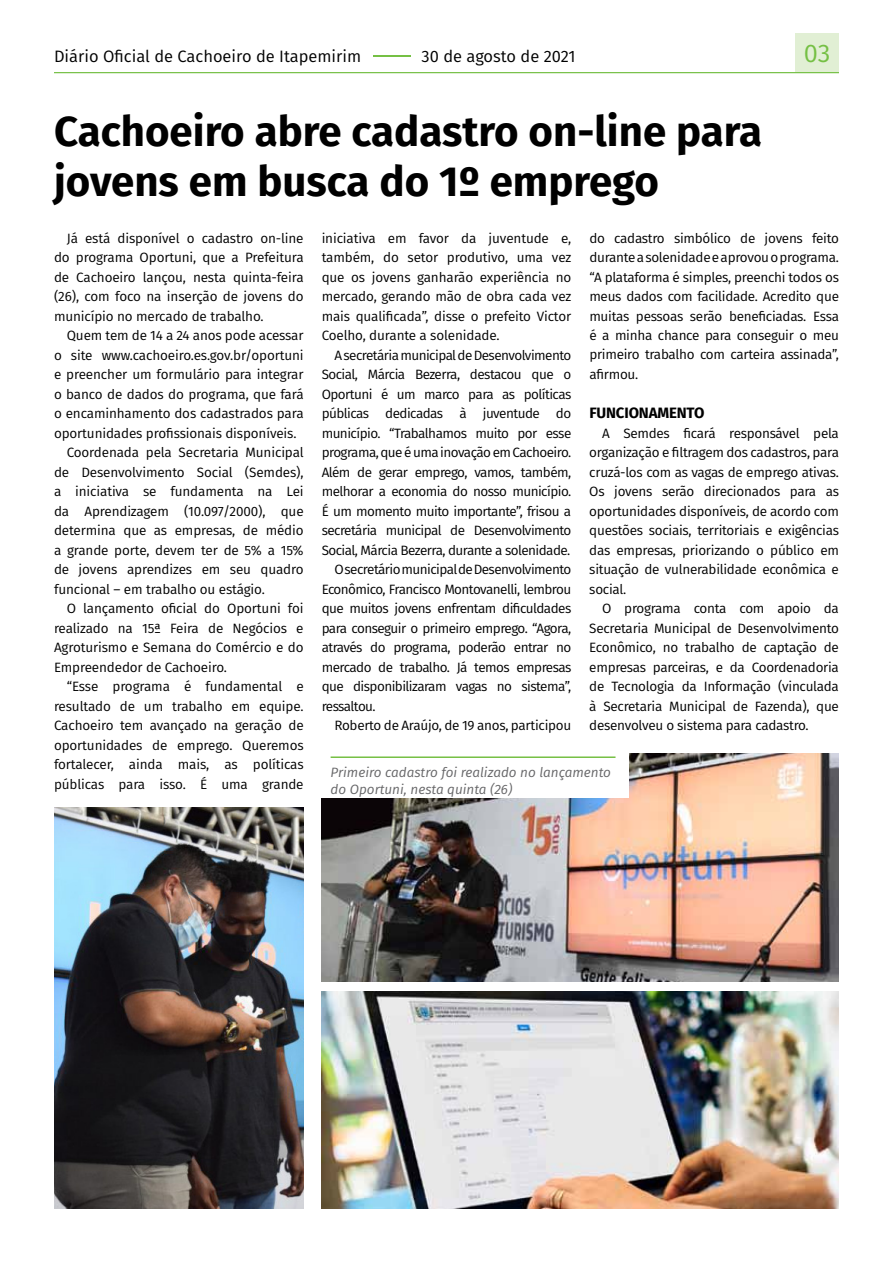
<style>
.page{position:relative;width:893px;height:1263px;background:#fff}
.page>*{position:absolute;margin:0;border:0;box-sizing:border-box;transform-origin:0 0}
.t1{font:700 42px/50.4px "Fira Sans";color:#000}
.t2{font:25.5px "Fira Sans";color:#75c044}
.t3{font:16.5px "Fira Sans";color:#000}
.t4{font:700 15px "Fira Sans";letter-spacing:-.01em;color:#000}
.t5{font:13.5px/19.5px "Fira Sans";letter-spacing:-.02em;color:#000;text-align:justify}
.t6{font:13.5px "Fira Sans";letter-spacing:-.04em;color:#000}
.t7{font:italic 13.5px/16.6px "Fira Sans";color:#666668}
.t8{font:13.5px "Fira Sans";letter-spacing:-.05em;color:#000}
.s1{color:#75c044}
</style>
<div class="page">
<div style="left:795px;top:33px;width:44px;height:40px;background:#e1efd4"></div>
<hr style="left:54px;top:72px;width:785px;height:1px;background:#75c044">
<img style="left:322px;top:754px;width:517px;height:227px">
<img style="left:322px;top:992px;width:517px;height:217px">
<img style="left:54px;top:808px;width:250px;height:401px">
<div style="left:316px;top:743px;width:312px;height:54px;background:#fff"></div>
<hr style="left:331px;top:756px;width:284px;height:2px;background:#75c044">
<p class="t3" style="left:54px;top:43px;width:523px">Diário Oficial de Cachoeiro de Itapemirim <span class="s1">–</span>30 de agosto de 2021</p>
<h2 class="t2" style="left:804px;top:34px;width:28px">03</h2>
<h1 class="t1" style="left:54px;top:103px;width:710px">Cachoeiro abre cadastro on-line para jovens em busca do 1º emprego</h1>
<p class="t5" style="left:54px;top:228px;width:251px;text-indent:13px">Já está disponível o cadastro on-line do programa Oportuni, que a Prefeitura de Cachoeiro lançou, nesta quinta-feira (26), com foco na inserção de jovens do município no mercado de trabalho.</p>
<p class="t5" style="left:67px;top:325px;width:238px">Quem tem de 14 a 24 anos pode acessar</p>
<p class="t5" style="left:54px;top:345px;width:251px">o site www.cachoeiro.es.gov.br/oportuni</p>
<p class="t5" style="left:54px;top:364px;width:251px">e preencher um formulário para integrar</p>
<p class="t5" style="left:54px;top:384px;width:251px">o banco de dados do programa, que fará</p>
<p class="t5" style="left:54px;top:403px;width:251px">o encaminhamento dos cadastrados para</p>
<p class="t5" style="left:54px;top:423px;width:244px">oportunidades profissionais disponíveis.</p>
<p class="t5" style="left:67px;top:442px;width:238px">Coordenada pela Secretaria Municipal</p>
<p class="t5" style="left:54px;top:462px;width:251px">de Desenvolvimento Social (Semdes),</p>
<p class="t5" style="left:54px;top:481px;width:251px">a iniciativa se fundamenta na Lei</p>
<p class="t5" style="left:54px;top:501px;width:251px">da Aprendizagem (10.097/2000), que</p>
<p class="t5" style="left:54px;top:520px;width:251px">determina que as empresas, de médio</p>
<p class="t5" style="left:54px;top:540px;width:251px">a grande porte, devem ter de 5% a 15%</p>
<p class="t5" style="left:54px;top:559px;width:251px">de jovens aprendizes em seu quadro</p>
<p class="t5" style="left:54px;top:579px;width:212px">funcional – em trabalho ou estágio.</p>
<p class="t5" style="left:67px;top:598px;width:238px">O lançamento oficial do Oportuni foi</p>
<p class="t5" style="left:54px;top:618px;width:251px">realizado na 15ª Feira de Negócios e</p>
<p class="t5" style="left:54px;top:637px;width:251px">Agroturismo e Semana do Comércio e do</p>
<p class="t5" style="left:54px;top:657px;width:175px">Empreendedor de Cachoeiro.</p>
<p class="t5" style="left:67px;top:676px;width:238px">“Esse programa é fundamental e</p>
<p class="t5" style="left:54px;top:696px;width:251px">resultado de um trabalho em equipe.</p>
<p class="t5" style="left:54px;top:715px;width:251px">Cachoeiro tem avançado na geração de</p>
<p class="t5" style="left:54px;top:735px;width:251px">oportunidades de emprego. Queremos</p>
<p class="t5" style="left:54px;top:754px;width:251px">fortalecer, ainda mais, as políticas</p>
<p class="t5" style="left:54px;top:774px;width:251px">públicas para isso. É uma grande</p>
<p class="t5" style="left:322px;top:228px;width:251px">iniciativa em favor da juventude e, também, do setor produtivo, uma vez que os jovens ganharão experiência no mercado, gerando mão de obra cada vez mais qualificada”, disse o prefeito Victor Coelho, durante a solenidade.</p>
<p class="t6" style="left:334px;top:345px;width:238px">A secretária municipal de Desenvolvimento</p>
<p class="t6" style="left:322px;top:364px;width:251px">Social, Márcia Bezerra, destacou que o</p>
<p class="t6" style="left:322px;top:384px;width:251px">Oportuni é um marco para as políticas</p>
<p class="t6" style="left:322px;top:403px;width:251px">públicas dedicadas à juventude do</p>
<p class="t6" style="left:322px;top:423px;width:251px">município. “Trabalhamos muito por esse</p>
<p class="t6" style="left:322px;top:442px;width:251px">programa, que é uma inovação em Cachoeiro.</p>
<p class="t6" style="left:322px;top:462px;width:251px">Além de gerar emprego, vamos, também,</p>
<p class="t6" style="left:322px;top:481px;width:251px">melhorar a economia do nosso município.</p>
<p class="t6" style="left:322px;top:501px;width:251px">É um momento muito importante”, frisou a</p>
<p class="t6" style="left:322px;top:520px;width:251px">secretária municipal de Desenvolvimento</p>
<p class="t6" style="left:322px;top:540px;width:250px">Social, Márcia Bezerra, durante a solenidade.</p>
<p class="t6" style="left:334px;top:559px;width:238px">O secretário municipal de Desenvolvimento</p>
<p class="t6" style="left:322px;top:579px;width:251px">Econômico, Francisco Montovanelli, lembrou</p>
<p class="t6" style="left:322px;top:598px;width:251px">que muitos jovens enfrentam dificuldades</p>
<p class="t6" style="left:322px;top:618px;width:251px">para conseguir o primeiro emprego. “Agora,</p>
<p class="t6" style="left:322px;top:637px;width:251px">através do programa, poderão entrar no</p>
<p class="t6" style="left:322px;top:657px;width:251px">mercado de trabalho. Já temos empresas</p>
<p class="t6" style="left:322px;top:676px;width:251px">que disponibilizaram vagas no sistema”,</p>
<p class="t8" style="left:322px;top:696px;width:56px">ressaltou.</p>
<p class="t5" style="left:334px;top:715px;width:238px">Roberto de Araújo, de 19 anos, participou</p>
<p class="t5" style="left:589px;top:228px;width:251px">do cadastro simbólico de jovens feito durante a solenidade e aprovou o programa. “A plataforma é simples, preenchi todos os meus dados com facilidade. Acredito que muitas pessoas serão beneficiadas. Essa é a minha chance para conseguir o meu primeiro trabalho com carteira assinada”, afirmou.</p>
<p class="t4" style="left:589px;top:400px;width:116px">FUNCIONAMENTO</p>
<p class="t5" style="left:589px;top:423px;width:251px;text-indent:13px">A Semdes ficará responsável pela organização e filtragem dos cadastros, para cruzá-los com as vagas de emprego ativas.<br>Os jovens serão direcionados para as oportunidades disponíveis, de acordo com questões sociais, territoriais e exigências das empresas, priorizando o público em situação de vulnerabilidade econômica e social.</p>
<p class="t5" style="left:589px;top:598px;width:251px;text-indent:13px">O programa conta com apoio da Secretaria Municipal de Desenvolvimento Econômico, no trabalho de captação de empresas parceiras, e da Coordenadoria de Tecnologia da Informação (vinculada à Secretaria Municipal de Fazenda), que desenvolveu o sistema para cadastro.</p>
<p class="t7" style="left:331px;top:764px;width:282px">Primeiro cadastro foi realizado no lançamento do Oportuni, nesta quinta (26)</p>
</div>
